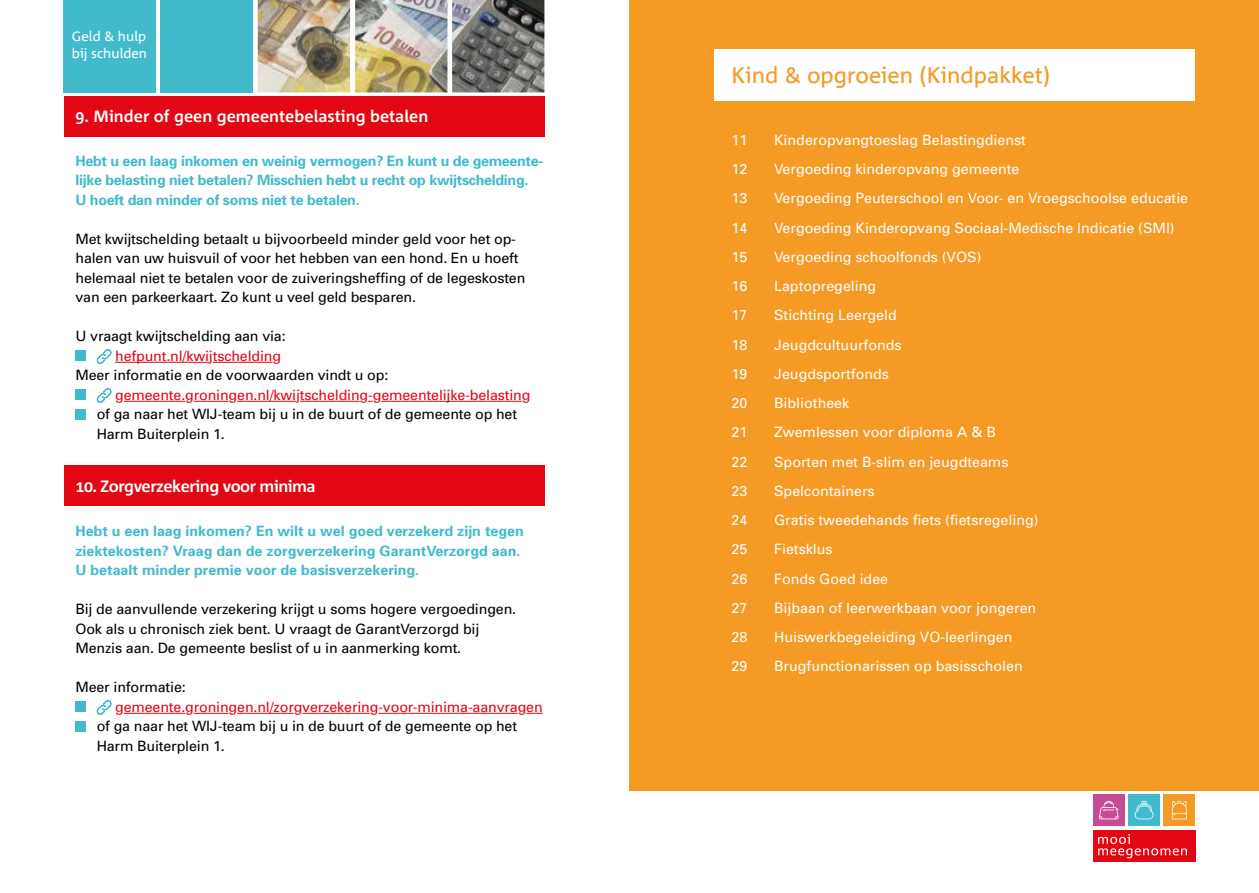
<style>
.page{position:relative;width:1259px;height:893px;background:#fff}
.page>*{position:absolute;margin:0;border:0;box-sizing:border-box;transform-origin:0 0}
.t1{font:22.5px "Corpid Office";color:#f59a25}
.t2{font:700 16.5px "Corpid";color:#fff}
.t3{font:700 16.5px "Corpid";letter-spacing:-.03em;color:#fff}
.t4{font:14.25px/19.5px "Univers";letter-spacing:-.01em;color:#000}
.t5{font:14.25px "Univers";color:#fff}
.t6{font:700 14.25px/19.5px "Univers";letter-spacing:-.02em;color:#41bbcb}
.t7{font:700 14.25px/19.5px "Univers";color:#41bbcb}
.t8{font:14.25px "Univers";letter-spacing:-.01em;color:#e30613}
.t9{font:13.65px/16.4px "Corpid Office";color:#fff}
</style>
<div class="page">
<hr style="left:115px;top:362px;width:94px;height:1px;background:#e30613">
<hr style="left:213px;top:362px;width:59px;height:1px;background:#e30613">
<hr style="left:124px;top:401px;width:61px;height:1px;background:#e30613">
<hr style="left:194px;top:401px;width:35px;height:1px;background:#e30613">
<hr style="left:237px;top:401px;width:59px;height:1px;background:#e30613">
<hr style="left:300px;top:401px;width:60px;height:1px;background:#e30613">
<hr style="left:381px;top:401px;width:141px;height:1px;background:#e30613">
<div style="left:75px;top:351px;width:11px;height:10px;background:#41bbcb"></div>
<svg style="left:96px;top:349px;width:16px;height:15px"></svg>
<div style="left:75px;top:390px;width:11px;height:10px;background:#41bbcb"></div>
<svg style="left:96px;top:388px;width:16px;height:15px"></svg>
<div style="left:75px;top:409px;width:11px;height:10px;background:#41bbcb"></div>
<hr style="left:124px;top:713px;width:61px;height:1px;background:#e30613">
<hr style="left:194px;top:713px;width:35px;height:1px;background:#e30613">
<hr style="left:237px;top:713px;width:57px;height:1px;background:#e30613">
<hr style="left:302px;top:713px;width:68px;height:1px;background:#e30613">
<hr style="left:378px;top:713px;width:140px;height:1px;background:#e30613">
<svg style="left:526px;top:713px;width:17px;height:1px"></svg>
<div style="left:75px;top:702px;width:11px;height:10px;background:#41bbcb"></div>
<svg style="left:96px;top:700px;width:16px;height:15px"></svg>
<div style="left:75px;top:721px;width:11px;height:10px;background:#41bbcb"></div>
<div style="left:64px;top:465px;width:480px;height:41px;background:#e30613"></div>
<div style="left:64px;top:96px;width:480px;height:40px;background:#e30613"></div>
<img style="left:258px;top:0;width:286px;height:92px">
<div style="left:161px;top:0;width:92px;height:92px;background:#41bbcb"></div>
<div style="left:64px;top:0;width:92px;height:92px;background:#41bbcb"></div>
<div style="left:1093px;top:795px;width:31px;height:31px;background:#c74a95"></div>
<div style="left:1128px;top:795px;width:31px;height:31px;background:#41bbcb"></div>
<div style="left:1093px;top:830px;width:102px;height:31px;background:#e30613"></div>
<svg style="left:1098px;top:801px;width:20px;height:18px"></svg>
<div style="left:1163px;top:795px;width:32px;height:31px;background:#f59a25"></div>
<svg style="left:1171px;top:801px;width:15px;height:18px"></svg>
<svg style="left:1098px;top:834px;width:89px;height:24px"></svg>
<svg style="left:1134px;top:801px;width:20px;height:18px"></svg>
<div style="left:629px;top:0;width:630px;height:791px;background:#f59a25"></div>
<div style="left:714px;top:49px;width:481px;height:51px;background:#fff"></div>
<p class="t9" style="left:72px;top:29px;width:77px">Geld &amp; hulp bij schulden</p>
<p class="t2" style="left:75px;top:108px;width:354px">9. Minder of geen gemeentebelasting betalen</p>
<p class="t6" style="left:75px;top:151px;width:469px">Hebt u een laag inkomen en weinig vermogen? En kunt u de gemeente&shy;lijke belasting niet betalen? Misschien hebt u recht op kwijtschelding.<br>U hoeft dan minder of soms niet te betalen.</p>
<p class="t4" style="left:75px;top:229px;width:451px">Met kwijtschelding betaalt u bijvoorbeeld minder geld voor het op&shy;halen van uw huisvuil of voor het hebben van een hond. En u hoeft helemaal niet te betalen voor de zuiveringsheffing of de legeskosten van een parkeerkaart. Zo kunt u veel geld besparen.</p>
<p class="t4" style="left:75px;top:326px;width:212px">U vraagt kwijtschelding aan via:</p>
<p class="t8" style="left:115px;top:347px;width:167px">hefpunt.nl/kwijtschelding</p>
<p class="t4" style="left:75px;top:365px;width:314px">Meer informatie en de voorwaarden vindt u op:</p>
<p class="t8" style="left:115px;top:386px;width:417px">gemeente.groningen.nl/kwijtschelding-gemeentelijke-belasting</p>
<p class="t4" style="left:97px;top:404px;width:422px">of ga naar het WIJ-team bij u in de buurt of de gemeente op het<br>Harm Buiterplein 1.</p>
<p class="t3" style="left:75px;top:477px;width:242px">10. Zorgverzekering voor minima</p>
<p class="t7" style="left:75px;top:521px;width:450px">Hebt u een laag inkomen? En wilt u wel goed verzekerd zijn tegen ziektekosten? Vraag dan de zorgverzekering GarantVerzorgd aan.<br>U betaalt minder premie voor de basisverzekering.</p>
<p class="t4" style="left:75px;top:599px;width:442px">Bij de aanvullende verzekering krijgt u soms hogere vergoedingen.<br>Ook als u chronisch ziek bent. U vraagt de GarantVerzorgd bij<br>Menzis aan. De gemeente beslist of u in aanmerking komt.</p>
<p class="t4" style="left:75px;top:677px;width:112px">Meer informatie:</p>
<p class="t8" style="left:115px;top:698px;width:429px">gemeente.groningen.nl/zorgverzekering-voor-minima-aanvragen</p>
<p class="t4" style="left:97px;top:716px;width:422px">of ga naar het WIJ-team bij u in de buurt of de gemeente op het<br>Harm Buiterplein 1.</p>
<h1 class="t1" style="left:731px;top:63px;width:320px">Kind &amp; opgroeien (Kindpakket)</h1>
<p class="t5" style="left:731px;top:131px;width:17px">11</p>
<p class="t5" style="left:774px;top:131px;width:253px">Kinderopvangtoeslag Belastingdienst</p>
<p class="t5" style="left:731px;top:160px;width:17px">12</p>
<p class="t5" style="left:774px;top:160px;width:247px">Vergoeding kinderopvang gemeente</p>
<p class="t5" style="left:731px;top:189px;width:17px">13</p>
<p class="t5" style="left:774px;top:189px;width:415px">Vergoeding Peuterschool en Voor- en Vroegschoolse educatie</p>
<p class="t5" style="left:731px;top:219px;width:17px">14</p>
<p class="t5" style="left:774px;top:219px;width:402px">Vergoeding Kinderopvang Sociaal-Medische Indicatie (SMI)</p>
<p class="t5" style="left:731px;top:248px;width:17px">15</p>
<p class="t5" style="left:774px;top:248px;width:209px">Vergoeding schoolfonds (VOS)</p>
<p class="t5" style="left:731px;top:277px;width:17px">16</p>
<p class="t5" style="left:774px;top:277px;width:104px">Laptopregeling</p>
<p class="t5" style="left:731px;top:306px;width:17px">17</p>
<p class="t5" style="left:774px;top:306px;width:124px">Stichting Leergeld</p>
<p class="t5" style="left:731px;top:336px;width:17px">18</p>
<p class="t5" style="left:774px;top:336px;width:129px">Jeugdcultuurfonds</p>
<p class="t5" style="left:731px;top:365px;width:17px">19</p>
<p class="t5" style="left:774px;top:365px;width:116px">Jeugdsportfonds</p>
<p class="t5" style="left:731px;top:394px;width:17px">20</p>
<p class="t5" style="left:774px;top:394px;width:77px">Bibliotheek</p>
<p class="t5" style="left:731px;top:423px;width:17px">21</p>
<p class="t5" style="left:774px;top:423px;width:223px">Zwemlessen voor diploma A &amp; B</p>
<p class="t5" style="left:731px;top:453px;width:17px">22</p>
<p class="t5" style="left:774px;top:453px;width:236px">Sporten met B-slim en jeugdteams</p>
<p class="t5" style="left:731px;top:482px;width:17px">23</p>
<p class="t5" style="left:774px;top:482px;width:102px">Spelcontainers</p>
<p class="t5" style="left:731px;top:511px;width:17px">24</p>
<p class="t5" style="left:774px;top:511px;width:266px">Gratis tweedehands fiets (fietsregeling)</p>
<p class="t5" style="left:731px;top:540px;width:17px">25</p>
<p class="t5" style="left:774px;top:540px;width:60px">Fietsklus</p>
<p class="t5" style="left:731px;top:570px;width:17px">26</p>
<p class="t5" style="left:774px;top:570px;width:116px">Fonds Goed idee</p>
<p class="t5" style="left:731px;top:599px;width:17px">27</p>
<p class="t5" style="left:774px;top:599px;width:264px">Bijbaan of leerwerkbaan voor jongeren</p>
<p class="t5" style="left:731px;top:628px;width:17px">28</p>
<p class="t5" style="left:774px;top:628px;width:240px">Huiswerkbegeleiding VO-leerlingen</p>
<p class="t5" style="left:731px;top:657px;width:17px">29</p>
<p class="t5" style="left:774px;top:657px;width:250px">Brugfunctionarissen op basisscholen</p>
</div>
